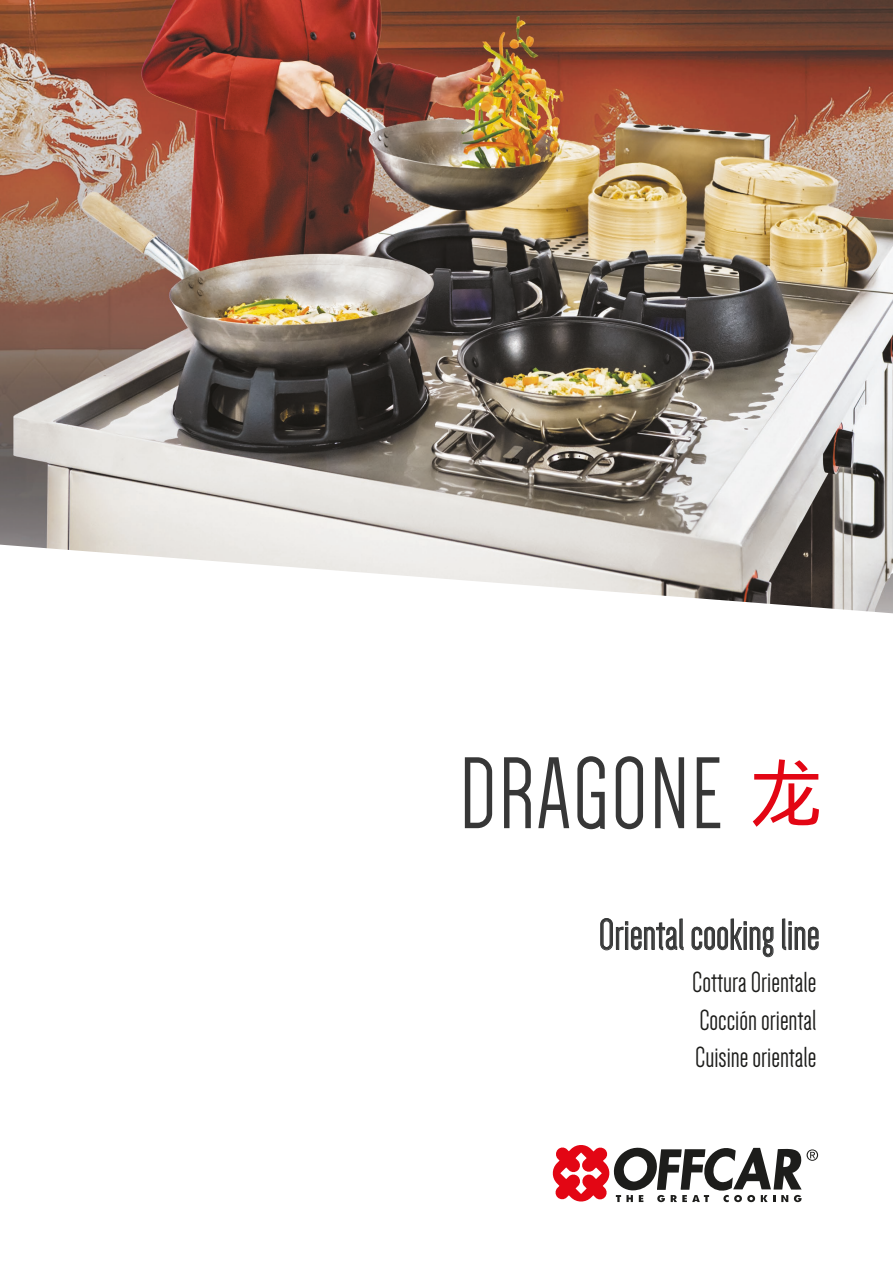
<style>
.page{position:relative;width:893px;height:1263px;background:#fff}
.page>*{position:absolute;margin:0;border:0;box-sizing:border-box;transform-origin:0 0}
.t1{font:105px "Dense";letter-spacing:.02em;color:#373737}
.t2{font:45px "Dense";color:#373838}
.t3{font:30px/37.5px "Dense";color:#1d1d1b;text-align:justify}
.s1{font-family:"Droid Sans Fallback";font-size:75px;color:#e30614}
</style>
<div class="page">
<svg style="left:552px;top:1145px;width:266px;height:58px"></svg>
<svg style="left:600px;top:918px;width:83px;height:32px"></svg>
<svg style="left:692px;top:919px;width:81px;height:38px"></svg>
<svg style="left:782px;top:919px;width:36px;height:31px"></svg>
<img style="left:0;top:0;width:893px;height:613px">
<h1 class="t1" style="left:460px;top:742px;width:366px">DRAGONE <span class="s1">龙</span></h1>
<h2 class="t2" style="left:599px;top:912px;width:222px">Oriental cooking line</h2>
<p class="t3" style="left:692px;top:964px;width:126px">Cottura Orientale Cocción oriental Cuisine orientale</p>
</div>
